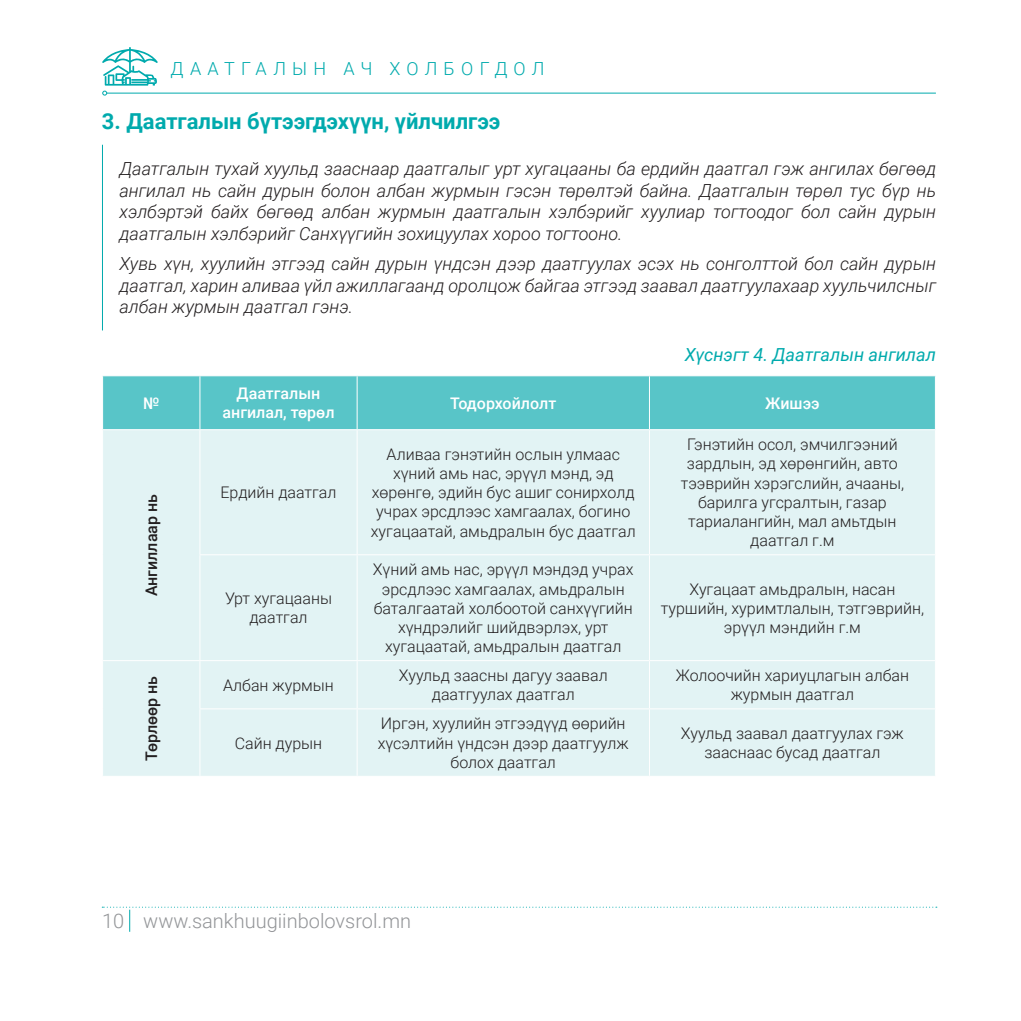
<style>
.page{position:relative;width:1021px;height:1021px;background:#fff}
.page>*{position:absolute;margin:0;border:0;box-sizing:border-box;transform-origin:0 0}
.Subtitle{font:700 22px "Roboto";color:#00aaad}
.t1{font:300 20px "Roboto";color:#939598}
.t2{font:italic 300 18px/21.6px "Roboto";color:#231f20;text-align:justify}
.t3{font:italic 18px "Roboto";color:#00aaad}
.t4{font:300 18px "Roboto";letter-spacing:.35em;color:#00aaad}
.Table_text{font:300 16px/19.2px "Roboto";color:#231f20;text-align:center}
.Table_text-2{font:500 16px/19.2px "Roboto";color:#fff;text-align:center}
.Table_text-3{font:500 16px "Roboto";color:#231f20}
</style>
<div class="page">
<hr style="left:107px;top:93px;width:828px;height:1px;background:#00aaad">
<svg style="left:102px;top:906px;width:834px;height:25px"></svg>
<svg style="left:102px;top:47px;width:56px;height:49px"></svg>
<hr style="left:102px;top:145px;width:1px;height:185px;background:#00aaad">
<div style="left:103px;top:376px;width:831px;height:53px;background:#58c5c8"></div>
<div style="left:103px;top:430px;width:831px;height:345px;background:#e2f3f4"></div>
<hr style="left:199px;top:376px;width:1px;height:53px;background:#fff">
<hr style="left:356px;top:376px;width:1px;height:53px;background:#fff">
<hr style="left:649px;top:376px;width:1px;height:53px;background:#fff">
<hr style="left:199px;top:430px;width:1px;height:124px;background:#fff">
<hr style="left:356px;top:430px;width:1px;height:124px;background:#fff">
<hr style="left:649px;top:430px;width:1px;height:124px;background:#fff">
<hr style="left:199px;top:554px;width:158px;height:1px;background:#fff">
<hr style="left:199px;top:555px;width:1px;height:105px;background:#fff">
<hr style="left:357px;top:554px;width:292px;height:1px;background:#fff">
<hr style="left:356px;top:555px;width:1px;height:105px;background:#fff">
<hr style="left:649px;top:554px;width:286px;height:1px;background:#fff">
<hr style="left:649px;top:555px;width:1px;height:105px;background:#fff">
<hr style="left:102px;top:660px;width:98px;height:1px;background:#fff">
<hr style="left:200px;top:660px;width:157px;height:1px;background:#fff">
<hr style="left:199px;top:661px;width:1px;height:47px;background:#fff">
<hr style="left:357px;top:660px;width:292px;height:1px;background:#fff">
<hr style="left:356px;top:661px;width:1px;height:47px;background:#fff">
<hr style="left:649px;top:660px;width:286px;height:1px;background:#fff">
<hr style="left:649px;top:661px;width:1px;height:47px;background:#fff">
<hr style="left:199px;top:708px;width:158px;height:1px;background:#fff">
<hr style="left:199px;top:709px;width:1px;height:66px;background:#fff">
<hr style="left:357px;top:708px;width:292px;height:1px;background:#fff">
<hr style="left:356px;top:709px;width:1px;height:66px;background:#fff">
<hr style="left:649px;top:708px;width:286px;height:1px;background:#fff">
<hr style="left:649px;top:709px;width:1px;height:66px;background:#fff">
<p class="t4" style="left:171px;top:56px;width:375px">ДААТГАЛЫН АЧ ХОЛБОГДОЛ</p>
<p class="Subtitle" style="left:102px;top:106px;width:400px">3. Даатгалын бүтээгдэхүүн, үйлчилгээ</p>
<p class="t2" style="left:119px;top:157px;width:818px">Даатгалын тухай хуульд зааснаар даатгалыг урт хугацааны ба ердийн даатгал гэж ангилах бөгөөд ангилал нь сайн дурын болон албан журмын гэсэн төрөлтэй байна. Даатгалын төрөл тус бүр нь хэлбэртэй байх бөгөөд албан журмын даатгалын хэлбэрийг хуулиар тогтоодог бол сайн дурын даатгалын хэлбэрийг Санхүүгийн зохицуулах хороо тогтооно.</p>
<p class="t2" style="left:119px;top:252px;width:818px">Хувь хүн, хуулийн этгээд сайн дурын үндсэн дээр даатгуулах эсэх нь сонголттой бол сайн дурын даатгал, харин аливаа үйл ажиллагаанд оролцож байгаа этгээд заавал даатгуулахаар хуульчилсныг албан журмын даатгал гэнэ.</p>
<p class="t3" style="left:684px;top:341px;width:253px">Хүснэгт 4. Даатгалын ангилал</p>
<p class="Table_text-2" style="left:143px;top:393px;width:18px">№</p>
<p class="Table_text-2" style="left:222px;top:383px;width:114px">Даатгалын ангилал, төрөл</p>
<p class="Table_text-2" style="left:450px;top:393px;width:107px">Тодорхойлолт</p>
<p class="Table_text-2" style="left:765px;top:393px;width:56px">Жишээ</p>
<p class="Table_text-3" style="left:140px;top:596px;width:104px;rotate:-90deg">Ангиллаар нь</p>
<p class="Table_text" style="left:220px;top:482px;width:117px">Ердийн даатгал</p>
<p class="Table_text" style="left:225px;top:588px;width:108px">Урт хугацааны даатгал</p>
<p class="Table_text" style="left:371px;top:444px;width:266px">Аливаа гэнэтийн ослын улмаас хүний амь нас, эрүүл мэнд, эд хөрөнгө, эдийн бус ашиг сонирхолд учрах эрсдлээс хамгаалах, богино хугацаатай, амьдралын бус даатгал</p>
<p class="Table_text" style="left:680px;top:434px;width:225px">Гэнэтийн осол, эмчилгээний зардлын, эд хөрөнгийн, авто тээврийн хэрэгслийн, ачааны, барилга угсралтын, газар тариалангийн, мал амьтдын даатгал г.м</p>
<p class="Table_text" style="left:373px;top:559px;width:262px">Хүний амь нас, эрүүл мэндэд учрах эрсдлээс хамгаалах, амьдралын баталгаатай холбоотой санхүүгийн хүндрэлийг шийдвэрлэх, урт хугацаатай, амьдралын даатгал</p>
<p class="Table_text" style="left:660px;top:578px;width:265px">Хугацаат амьдралын, насан туршийн, хуримтлалын, тэтгэврийн, эрүүл мэндийн г.м</p>
<p class="Table_text-3" style="left:140px;top:761px;width:87px;rotate:-90deg">Төрлөөр нь</p>
<p class="Table_text" style="left:223px;top:675px;width:112px">Албан журмын</p>
<p class="Table_text" style="left:399px;top:665px;width:210px">Хуульд заасны дагуу заавал даатгуулах даатгал</p>
<p class="Table_text" style="left:675px;top:665px;width:235px">Жолоочийн хариуцлагын албан журмын даатгал</p>
<p class="Table_text" style="left:378px;top:713px;width:253px">Иргэн, хуулийн этгээдүүд өөрийн хүсэлтийн үндсэн дээр даатгуулж болох даатгал</p>
<p class="Table_text" style="left:681px;top:723px;width:224px">Хуульд заавал даатгуулах гэж зааснаас бусад даатгал</p>
<p class="Table_text" style="left:235px;top:732px;width:89px">Сайн дурын</p>
<p class="t1" style="left:102px;top:907px;width:310px">10 www.sankhuugiinbolovsrol.mn</p>
</div>
